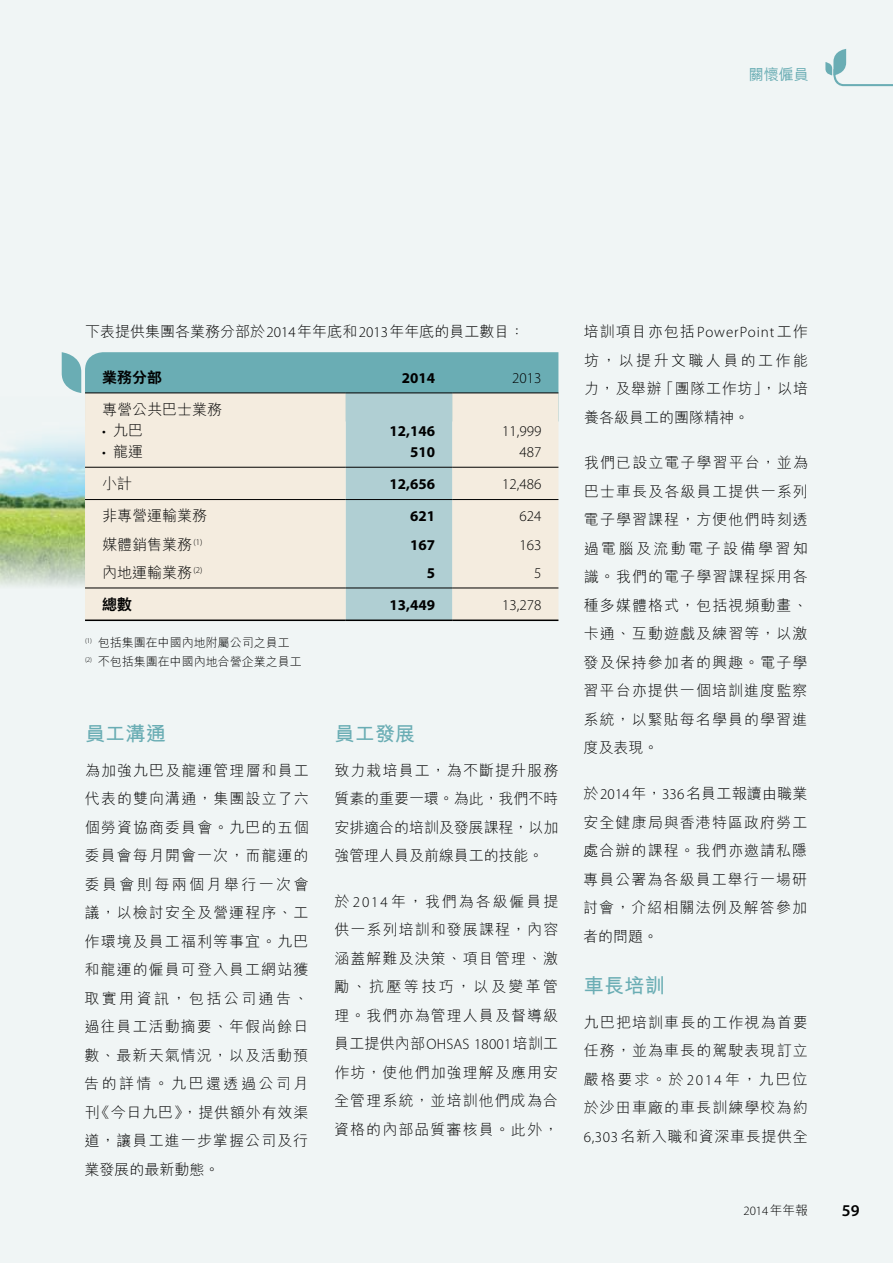
<style>
.page{position:relative;width:893px;height:1263px;background:#f0f5f5}
.page>*{position:absolute;margin:0;border:0;box-sizing:border-box;transform-origin:0 0}
.t1{font:700 20.25px "M Hei HK";color:#6aadb4}
.t2{font:600 16.5px "Myriad Pro";color:#000}
.t3{font:300 15px/28.5px "M Hei HK";letter-spacing:.07em;color:#000;text-align:justify}
.t4{font:300 15px/21px "Myriad Pro";color:#000;text-align:right}
.t5{font:300 15px "M Hei HK";color:#000}
.t6{font:700 15px/21px "Myriad Pro";color:#000;text-align:right}
.t7{font:300 15px "Myriad Pro";letter-spacing:.065em;color:#000}
.t8{font:800 15px "C Hei 2 HK";color:#000}
.t9{font:500 15px "M Hei HK";color:#6aadb4}
.t10{font:300 12.75px "Myriad Pro";color:#000}
.t11{font:300 12px/18.6px "M Hei HK";color:#000}
.s1{font-family:"Myriad Pro"}
.s2{font-family:"M Hei HK"}
</style>
<div class="page">
<img style="left:52px;top:436px;width:41px;height:186px">
<svg style="left:62px;top:352px;width:496px;height:268px;background:#d1dcd5"></svg>
<hr style="left:85px;top:392px;width:261px;height:1px;background:#000">
<hr style="left:452px;top:392px;width:106px;height:1px;background:#000">
<hr style="left:346px;top:392px;width:106px;height:1px;background:#000">
<hr style="left:85px;top:467px;width:261px;height:1px;background:#000">
<hr style="left:346px;top:467px;width:106px;height:1px;background:#000">
<hr style="left:452px;top:467px;width:106px;height:1px;background:#000">
<hr style="left:85px;top:499px;width:261px;height:1px;background:#000">
<hr style="left:346px;top:499px;width:106px;height:1px;background:#000">
<hr style="left:452px;top:499px;width:106px;height:1px;background:#000">
<hr style="left:85px;top:588px;width:261px;height:1px;background:#000">
<hr style="left:346px;top:588px;width:106px;height:1px;background:#000">
<hr style="left:452px;top:588px;width:106px;height:1px;background:#000">
<hr style="left:85px;top:619px;width:261px;height:2px;background:#000">
<hr style="left:346px;top:619px;width:106px;height:2px;background:#000">
<hr style="left:452px;top:619px;width:106px;height:2px;background:#000">
<img style="left:0;top:436px;width:52px;height:150px">
<svg style="left:825px;top:49px;width:68px;height:37px"></svg>
<p class="t9" style="left:749px;top:64px;width:62px">關懷僱員</p>
<p class="t5" style="left:85px;top:321px;width:441px">下表提供集團各業務分部於<span class="s1">2014</span>年年底和<span class="s1">2013</span>年年底的員工數目：</p>
<p class="t8" style="left:102px;top:367px;width:61px">業務分部</p>
<p class="t6" style="left:402px;top:367px;width:35px">2014</p>
<p class="t4" style="left:512px;top:367px;width:31px">2013</p>
<p class="t5" style="left:102px;top:399px;width:121px">專營公共巴士業務</p>
<p class="t3" style="left:102px;top:415px;width:43px"><span class="s1">•</span> 九巴</p>
<p class="t3" style="left:102px;top:436px;width:43px"><span class="s1">•</span> 龍運</p>
<p class="t6" style="left:390px;top:420px;width:47px">12,146<br>510</p>
<p class="t4" style="left:502px;top:421px;width:41px">11,999<br>487</p>
<p class="t3" style="left:102px;top:469px;width:31px">小計</p>
<p class="t6" style="left:390px;top:474px;width:47px">12,656</p>
<p class="t4" style="left:502px;top:474px;width:41px">12,486</p>
<p class="t5" style="left:102px;top:505px;width:106px">非專營運輸業務</p>
<p class="t6" style="left:410px;top:506px;width:26px">621</p>
<p class="t4" style="left:519px;top:506px;width:23px">624</p>
<p class="t3" style="left:102px;top:529px;width:102px">媒體銷售業務 <sup>(1)</sup></p>
<p class="t6" style="left:410px;top:534px;width:26px">167</p>
<p class="t4" style="left:519px;top:534px;width:23px">163</p>
<p class="t3" style="left:102px;top:557px;width:102px">內地運輸業務 <sup>(2)</sup></p>
<p class="t6" style="left:427px;top:562px;width:10px">5</p>
<p class="t4" style="left:534px;top:562px;width:9px">5</p>
<p class="t8" style="left:102px;top:594px;width:31px">總數</p>
<p class="t6" style="left:390px;top:594px;width:47px">13,449</p>
<p class="t4" style="left:502px;top:595px;width:41px">13,278</p>
<p class="t11" style="left:85px;top:633px;width:218px"><sup>(1)</sup> 包括集團在中國內地附屬公司之員工<br><sup>(2)</sup> 不包括集團在中國內地合營企業之員工</p>
<h1 class="t1" style="left:85px;top:719px;width:82px">員工溝通</h1>
<p class="t3" style="left:84px;top:755px;width:226px">為加強九巴及龍運管理層和員工代表的雙向溝通，集團設立了六個勞資協商委員會。九巴的五個委員會每月開會一次，而龍運的委員會則每兩個月舉行一次會議，以檢討安全及營運程序、工作環境及員工福利等事宜。九巴和龍運的僱員可登入員工網站獲取實用資訊，包括公司通告、過往員工活動摘要、年假尚餘日數、最新天氣情況，以及活動預告的詳情。九巴還透過公司月刊《今日九巴》，提供額外有效渠道，讓員工進一步掌握公司及行業發展的最新動態。</p>
<h1 class="t1" style="left:334px;top:719px;width:82px">員工發展</h1>
<p class="t3" style="left:334px;top:755px;width:225px">致力栽培員工，為不斷提升服務質素的重要一環。為此，我們不時安排適合的培訓及發展課程，以加強管理人員及前線員工的技能。</p>
<p class="t3" style="left:334px;top:886px;width:226px">於<span class="s1">2014</span>年，我們為各級僱員提供一系列培訓和發展課程，內容涵蓋解難及決策、項目管理、激勵、抗壓等技巧，以及變革管理。我們亦為管理人員及督導級</p>
<p class="t4" style="left:334px;top:1034px;width:226px"><span class="s2">員工提供內部</span>OHSAS 18001<span class="s2">培訓工</span></p>
<p class="t3" style="left:334px;top:1057px;width:226px">作坊，使他們加強理解及應用安全管理系統，並培訓他們成為合資格的內部品質審核員。此外，</p>
<p class="t7" style="left:584px;top:324px;width:225px"><span class="s2">培訓項目亦包括</span>PowerPoint<span class="s2">工作</span></p>
<p class="t3" style="left:584px;top:346px;width:226px">坊，以提升文職人員的工作能力，及舉辦「團隊工作坊」，以培養各級員工的團隊精神。</p>
<p class="t3" style="left:583px;top:448px;width:226px">我們已設立電子學習平台，並為巴士車長及各級員工提供一系列電子學習課程，方便他們時刻透過電腦及流動電子設備學習知識。我們的電子學習課程採用各種多媒體格式，包括視頻動畫、卡通、互動遊戲及練習等，以激發及保持參加者的興趣。電子學習平台亦提供一個培訓進度監察系統，以緊貼每名學員的學習進度及表現。</p>
<p class="t3" style="left:583px;top:779px;width:226px">於<span class="s1">2014</span>年，<span class="s1">336</span>名員工報讀由職業安全健康局與香港特區政府勞工處合辦的課程。我們亦邀請私隱專員公署為各級員工舉行一場研討會，介紹相關法例及解答參加者的問題。</p>
<h1 class="t1" style="left:584px;top:971px;width:82px">車長培訓</h1>
<p class="t3" style="left:584px;top:1007px;width:226px">九巴把培訓車長的工作視為首要任務，並為車長的駕駛表現訂立嚴格要求。於<span class="s1">2014</span>年，九巴位於沙田車廠的車長訓練學校為約<span class="s1">6,303</span>名新入職和資深車長提供全</p>
<p class="t10" style="left:743px;top:1204px;width:66px">2014<span class="s2">年年報</span></p>
<p class="t2" style="left:842px;top:1201px;width:19px">59</p>
</div>
